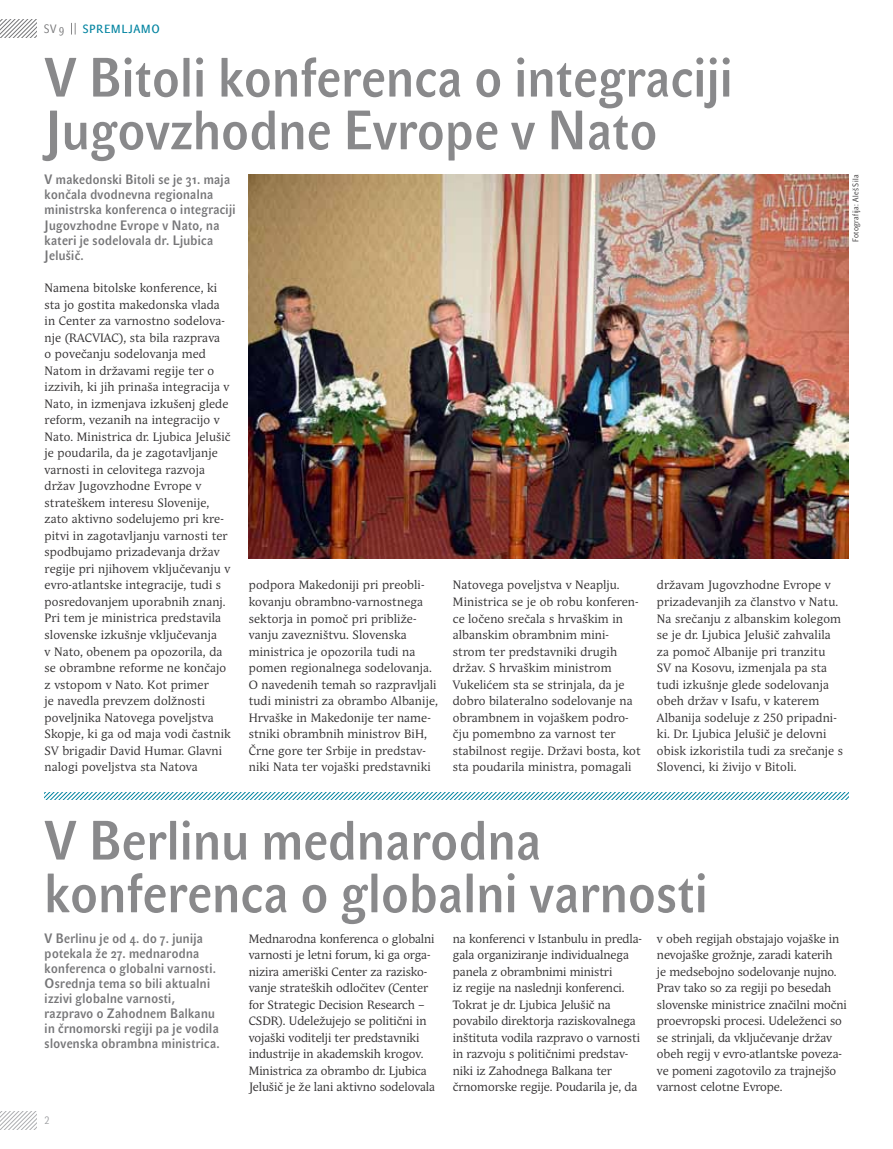
<style>
.page{position:relative;width:893px;height:1149px;background:#fff}
.page>*{position:absolute;margin:0;border:0;box-sizing:border-box;transform-origin:0 0}
.t1{font:54.75px/52.7px "STF John Sans Cond Med CE";letter-spacing:.015em;color:#89898b;scale:1.1 1}
.t2{font:17.25px "STF John Sans Cond Lite SCCE";letter-spacing:.025em;color:#0083a0;scale:1.1 1}
.t3{font:13.5px/15px "STF John Sans Cond Med CE";letter-spacing:.025em;color:#767678;scale:1.1 1}
.t4{font:12px/16.5px "Andulka Book Pro";letter-spacing:.01em;color:#333132}
.t5{font:12px "STF John Sans Cond Lite CE";color:#767678;scale:1.1 1}
.t6{font:10.5px "STF John Sans Cond Lite SCCE";color:#9b9c9f;scale:1.1 1}
.t7{font:8.25px "STF John Sans Cond Lite CE";letter-spacing:.03em;color:#333132;scale:1.1 1}
</style>
<div class="page">
<svg style="left:45px;top:792px;width:803px;height:6px"></svg>
<img style="left:249px;top:175px;width:599px;height:383px">
<svg style="left:0;top:20px;width:36px;height:18px"></svg>
<svg style="left:0;top:1111px;width:36px;height:17px"></svg>
<svg style="left:71px;top:23px;width:5px;height:12px"></svg>
<p class="t5" style="left:44px;top:22px;width:20px">sv9</p>
<h2 class="t2" style="left:82px;top:17px;width:72px">spremljamo</h2>
<h1 class="t1" style="left:45px;top:52px;width:627px">V Bitoli konferenca o integraciji<br>Jugovzhodne Evrope v Nato</h1>
<p class="t3" style="left:45px;top:172px;width:175px">V makedonski Bitoli se je 31. maja končala dvodnevna regionalna ministrska konferenca o integraciji<br>Jugovzhodne Evrope v Nato, na kateri je sodelovala dr. Ljubica<br>Jelušič.</p>
<p class="t4" style="left:45px;top:280px;width:188px">Namena bitolske konference, ki sta jo gostita makedonska vlada in Center za varnostno sodelova&shy;nje (RACVIAC), sta bila razprava<br>o povečanju sodelovanja med<br>Natom in državami regije ter o izzivih, ki jih prinaša integracija v<br>Nato, in izmenjava izkušenj glede reform, vezanih na integracijo v<br>Nato. Ministrica dr. Ljubica Jelušič je poudarila, da je zagotavljanje varnosti in celovitega razvoja držav Jugovzhodne Evrope v strateškem interesu Slovenije, zato aktivno sodelujemo pri kre&shy;pitvi in zagotavljanju varnosti ter spodbujamo prizadevanja držav regije pri njihovem vključevanju v evro-atlantske integracije, tudi s posredovanjem uporabnih znanj.<br>Pri tem je ministrica predstavila slovenske izkušnje vključevanja<br>v Nato, obenem pa opozorila, da se obrambne reforme ne končajo z vstopom v Nato. Kot primer<br>je navedla prevzem dolžnosti poveljnika Natovega poveljstva<br>Skopje, ki ga od maja vodi častnik<br>SV brigadir David Humar. Glavni nalogi poveljstva sta Natova</p>
<p class="t4" style="left:249px;top:577px;width:191px">podpora Makedoniji pri preobli&shy;kovanju obrambno-varnostnega sektorja in pomoč pri približe&shy;vanju zavezništvu. Slovenska ministrica je opozorila tudi na pomen regionalnega sodelovanja.<br>O navedenih temah so razpravljali tudi ministri za obrambo Albanije, Hrvaške in Makedonije ter name&shy;stniki obrambnih ministrov BiH, Črne gore ter Srbije in predstav&shy;niki Nata ter vojaški predstavniki</p>
<p class="t4" style="left:453px;top:577px;width:189px">Natovega poveljstva v Neaplju.<br>Ministrica se je ob robu konferen&shy;ce ločeno srečala s hrvaškim in albanskim obrambnim mini&shy;strom ter predstavniki drugih držav. S hrvaškim ministrom<br>Vukelićem sta se strinjala, da je dobro bilateralno sodelovanje na obrambnem in vojaškem podro&shy;čju pomembno za varnost ter stabilnost regije. Državi bosta, kot sta poudarila ministra, pomagali</p>
<p class="t4" style="left:657px;top:577px;width:188px">državam Jugovzhodne Evrope v prizadevanjih za članstvo v Natu.<br>Na srečanju z albanskim kolegom se je dr. Ljubica Jelušič zahvalila za pomoč Albanije pri tranzitu<br>SV na Kosovu, izmenjala pa sta tudi izkušnje glede sodelovanja obeh držav v Isafu, v katerem<br>Albanija sodeluje z 250 pripadni&shy;ki. Dr. Ljubica Jelušič je delovni obisk izkoristila tudi za srečanje s<br>Slovenci, ki živijo v Bitoli.</p>
<p class="t7" style="left:851px;top:242px;width:63px;rotate:-90deg">Fotografija: Aleš Sila</p>
<h1 class="t1" style="left:45px;top:814px;width:604px">V Berlinu mednarodna konferenca o globalni varnosti</h1>
<p class="t3" style="left:45px;top:930px;width:161px">V Berlinu je od 4. do 7. junija potekala že 27. mednarodna konferenca o globalni varnosti.<br>Osrednja tema so bili aktualni izzivi globalne varnosti, razpravo o Zahodnem Balkanu in črnomorski regiji pa je vodila slovenska obrambna ministrica.</p>
<p class="t6" style="left:45px;top:1113px;width:6px">2</p>
<p class="t4" style="left:249px;top:930px;width:188px">Mednarodna konferenca o globalni varnosti je letni forum, ki ga orga&shy;nizira ameriški Center za razisko&shy;vanje strateških odločitev (Center for Strategic Decision Research – CSDR). Udeležujejo se politični in vojaški voditelji ter predstavniki industrije in akademskih krogov.<br>Ministrica za obrambo dr. Ljubica Jelušič je že lani aktivno sodelovala</p>
<p class="t4" style="left:453px;top:930px;width:191px">na konferenci v Istanbulu in predla&shy;gala organiziranje individualnega panela z obrambnimi ministri<br>iz regije na naslednji konferenci.<br>Tokrat je dr. Ljubica Jelušič na povabilo direktorja raziskovalnega inštituta vodila razpravo o varnosti in razvoju s političnimi predstav&shy;niki iz Zahodnega Balkana ter črnomorske regije. Poudarila je, da</p>
<p class="t4" style="left:657px;top:930px;width:191px">v obeh regijah obstajajo vojaške in nevojaške grožnje, zaradi katerih<br>je medsebojno sodelovanje nujno.<br>Prav tako so za regiji po besedah slovenske ministrice značilni močni proevropski procesi. Udeleženci so se strinjali, da vključevanje držav obeh regij v evro-atlantske poveza&shy;ve pomeni zagotovilo za trajnejšo varnost celotne Evrope.</p>
</div>
